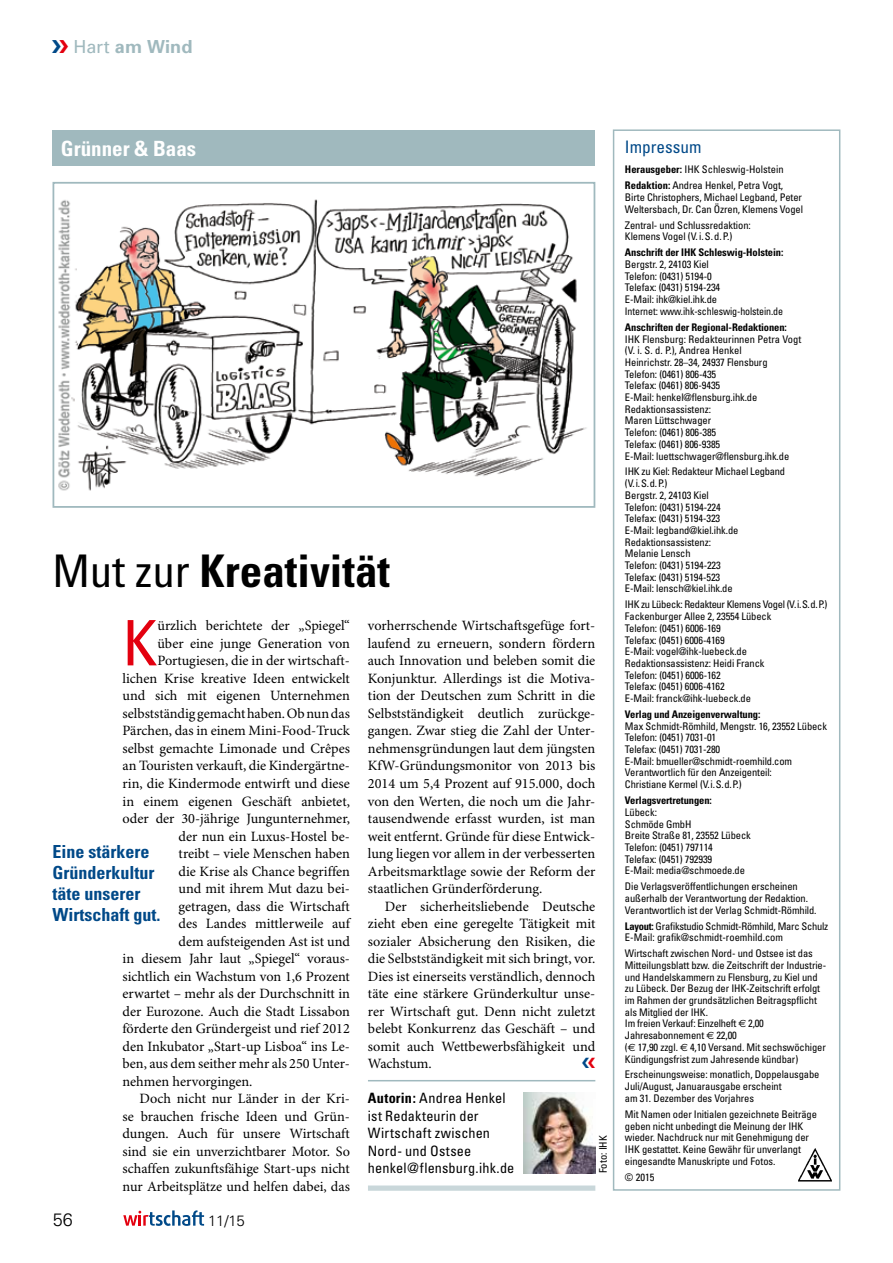
<style>
.page{position:relative;width:893px;height:1263px;background:#fff}
.page>*{position:absolute;margin:0;border:0;box-sizing:border-box;transform-origin:0 0}
.t1{font:condensed 62.7px "Univers";color:#e3000f}
.t2{font:700 condensed 45px "Univers";color:#000}
.t3{font:700 condensed 21px "Univers";color:#fff}
.t4{font:700 condensed 18px/21px "Univers";color:#004988}
.t5{font:700 18px "Univers";letter-spacing:.005em;color:#a0b9be}
.t6{font:300 18px "Univers";color:#000}
.t7{font:condensed 17.25px "Univers";color:#004988}
.t8{font:300 15px "Univers";color:#000}
.t9{font:14.25px/17.5px "Minion Pro";color:#000;text-align:justify}
.t10{font:condensed 14.25px/17.5px "Univers";letter-spacing:.01em;color:#000}
.t11{font:condensed 10.5px/11.7px "Univers";letter-spacing:-.01em;color:#000}
.t12{font:700 condensed 10.5px "Univers";letter-spacing:-.01em;color:#000}
.s1{font-weight:400}
.s2{font-family:"Univers LT Pro";font-weight:400}
.s3{font-weight:700}
.s4{font-family:"Euro Sans";font-stretch:normal}
</style>
<div class="page">
<svg style="left:123px;top:1210px;width:81px;height:16px"></svg>
<div style="left:52px;top:130px;width:543px;height:35px;background:#a0b9be"></div>
<img style="left:524px;top:1092px;width:71px;height:81px">
<img style="left:58px;top:199px;width:529px;height:292px">
<div style="left:53px;top:182px;width:542px;height:326px;border:2px solid #a0b9be"></div>
<img style="left:798px;top:1148px;width:34px;height:33px">
<div style="left:613px;top:129px;width:227px;height:1062px;border:2px solid #a0b9be"></div>
<hr style="left:368px;top:1080px;width:227px;height:1px;background:#a0b9be">
<div style="left:368px;top:1185px;width:227px;height:6px;background:#c9d7da"></div>
<h3 class="t5" style="left:73px;top:35px;width:120px"><span class="s1">Hart</span> am Wind</h3>
<h3 class="t3" style="left:61px;top:136px;width:137px">Grünner &amp; Baas</h3>
<h2 class="t2" style="left:52px;top:544px;width:339px"><span class="s2">Mut zur</span> Kreativität</h2>
<h1 class="t1" style="left:123px;top:603px;width:36px">K</h1>
<h3 class="t9" style="left:157px;top:618px;width:194px">ürzlich berichtete der „Spiegel“</h3>
<h3 class="t9" style="left:157px;top:635px;width:194px">über eine junge Generation von</h3>
<h3 class="t9" style="left:157px;top:653px;width:194px">Portugiesen, die in der wirtschaft-</h3>
<h3 class="t9" style="left:123px;top:670px;width:229px">lichen Krise kreative Ideen entwickelt</h3>
<h3 class="t9" style="left:123px;top:688px;width:229px">und sich mit eigenen Unternehmen</h3>
<h3 class="t9" style="left:123px;top:705px;width:229px">selbstständig gemacht haben. Ob nun das</h3>
<h3 class="t9" style="left:123px;top:723px;width:229px">Pärchen, das in einem Mini-Food-Truck</h3>
<h3 class="t9" style="left:123px;top:740px;width:229px">selbst gemachte Limonade und Crêpes</h3>
<h3 class="t9" style="left:123px;top:758px;width:229px">an Touristen verkauft, die Kindergärtne-</h3>
<h3 class="t9" style="left:123px;top:775px;width:229px">rin, die Kindermode entwirft und diese</h3>
<h3 class="t9" style="left:123px;top:793px;width:229px">in einem eigenen Geschäft anbietet,</h3>
<h3 class="t9" style="left:123px;top:810px;width:229px">oder der 30-jährige Jungunternehmer,</h3>
<h3 class="t9" style="left:179px;top:828px;width:173px">der nun ein Luxus-Hostel be-</h3>
<h3 class="t9" style="left:179px;top:845px;width:173px">treibt – viele Menschen haben</h3>
<h3 class="t9" style="left:179px;top:863px;width:173px">die Krise als Chance begriffen</h3>
<h3 class="t9" style="left:179px;top:880px;width:173px">und mit ihrem Mut dazu bei-</h3>
<h3 class="t9" style="left:179px;top:898px;width:173px">getragen, dass die Wirtschaft</h3>
<h3 class="t9" style="left:179px;top:915px;width:173px">des Landes mittlerweile auf</h3>
<h3 class="t9" style="left:179px;top:933px;width:173px">dem aufsteigenden Ast ist und</h3>
<h3 class="t9" style="left:123px;top:950px;width:229px">in diesem Jahr laut „Spiegel“ voraus-</h3>
<h3 class="t9" style="left:123px;top:968px;width:229px">sichtlich ein Wachstum von 1,6 Prozent</h3>
<h3 class="t9" style="left:123px;top:985px;width:229px">erwartet – mehr als der Durchschnitt in</h3>
<h3 class="t9" style="left:123px;top:1003px;width:229px">der Eurozone. Auch die Stadt Lissabon</h3>
<h3 class="t9" style="left:123px;top:1020px;width:229px">förderte den Gründergeist und rief 2012</h3>
<h3 class="t9" style="left:123px;top:1038px;width:229px">den Inkubator „Start-up Lisboa“ ins Le-</h3>
<h3 class="t9" style="left:123px;top:1055px;width:229px">ben, aus dem seither mehr als 250 Unter-</h3>
<h3 class="t9" style="left:123px;top:1073px;width:131px">nehmen hervorgingen.</h3>
<h3 class="t9" style="left:140px;top:1090px;width:212px">Doch nicht nur Länder in der Kri-</h3>
<h3 class="t9" style="left:123px;top:1108px;width:229px">se brauchen frische Ideen und Grün-</h3>
<h3 class="t9" style="left:123px;top:1125px;width:229px">dungen. Auch für unsere Wirtschaft</h3>
<h3 class="t9" style="left:123px;top:1143px;width:229px">sind sie ein unverzichtbarer Motor. So</h3>
<h3 class="t9" style="left:123px;top:1160px;width:229px">schaffen zukunftsfähige Start-ups nicht</h3>
<h3 class="t9" style="left:123px;top:1178px;width:229px">nur Arbeitsplätze und helfen dabei, das</h3>
<h3 class="t4" style="left:52px;top:841px;width:109px">Eine stärkere<br>Gründerkultur täte unserer<br>Wirtschaft gut.</h3>
<h3 class="t6" style="left:53px;top:1208px;width:22px">56</h3>
<h3 class="t8" style="left:208px;top:1211px;width:38px">11/15</h3>
<p class="t9" style="left:368px;top:618px;width:229px">vorherrschende Wirtschaftsgefüge fort&shy;laufend zu erneuern, sondern fördern auch Innovation und beleben somit die Konjunktur. Allerdings ist die Motiva&shy;tion der Deutschen zum Schritt in die Selbstständigkeit deutlich zurückge&shy;gangen. Zwar stieg die Zahl der Unter&shy;nehmensgründungen laut dem jüngsten KfW-Gründungsmonitor von 2013 bis 2014 um 5,4 Prozent auf 915.000, doch von den Werten, die noch um die Jahr&shy;tausendwende erfasst wurden, ist man weit entfernt. Gründe für diese Entwick&shy;lung liegen vor allem in der verbesserten Arbeitsmarktlage sowie der Reform der staatlichen Gründerförderung.</p>
<p class="t9" style="left:368px;top:898px;width:229px;text-indent:17px">Der sicherheitsliebende Deutsche zieht eben eine geregelte Tätigkeit mit sozialer Absicherung den Risiken, die die Selbstständigkeit mit sich bringt, vor.<br>Dies ist einerseits verständlich, dennoch täte eine stärkere Gründerkultur unse&shy;rer Wirtschaft gut. Denn nicht zuletzt belebt Konkurrenz das Geschäft – und somit auch Wettbewerbsfähigkeit und Wachstum.</p>
<h3 class="t10" style="left:368px;top:1089px;width:148px"><span class="s3">Autorin:</span> Andrea Henkel ist Redakteurin der<br>Wirtschaft zwischen<br>Nord- und Ostsee henkel@flensburg.ihk.de</h3>
<p class="t11" style="left:597px;top:1173px;width:39px;rotate:-90deg">Foto: IHK</p>
<h3 class="t7" style="left:625px;top:136px;width:78px">Impressum</h3>
<p class="t11" style="left:625px;top:162px;width:160px;line-height:15.9px"><span class="s3">Herausgeber:</span> IHK Schleswig-Holstein<br><span class="s3">Redaktion:</span> Andrea Henkel, Petra Vogt,</p>
<p class="t11" style="left:625px;top:191px;width:180px">Birte Christophers, Michael Legband, Peter<br>Weltersbach, Dr. Can Özren, Klemens Vogel</p>
<p class="t11" style="left:625px;top:219px;width:127px">Zentral- und Schlussredaktion:<br>Klemens Vogel (V. i.S.d.P.)</p>
<p class="t12" style="left:625px;top:246px;width:160px">Anschrift der IHK Schleswig-Holstein:</p>
<p class="t11" style="left:625px;top:258px;width:160px">Bergstr. 2, 24103 Kiel<br>Telefon: (0431) 5194-0<br>Telefax: (0431) 5194-234<br>E-Mail: ihk@kiel.ihk.de<br>Internet: www.ihk-schleswig-holstein.de</p>
<p class="t12" style="left:625px;top:321px;width:163px">Anschriften der Regional-Redaktionen:</p>
<p class="t11" style="left:625px;top:333px;width:178px">IHK Flensburg: Redakteurinnen Petra Vogt (V. i. S. d. P.), Andrea Henkel<br>Heinrichstr. 28–34, 24937 Flensburg<br>Telefon: (0461) 806-435<br>Telefax: (0461) 806-9435<br>E-Mail: henkel@flensburg.ihk.de<br>Redaktionsassistenz:<br>Maren Lüttschwager<br>Telefon: (0461) 806-385<br>Telefax: (0461) 806-9385<br>E-Mail: luettschwager@flensburg.ihk.de</p>
<p class="t11" style="left:625px;top:466px;width:162px">IHK zu Kiel: Redakteur Michael Legband (V.i.S.d.P.)<br>Bergstr. 2, 24103 Kiel<br>Telefon: (0431) 5194-224<br>Telefax: (0431) 5194-323<br>E-Mail: legband@kiel.ihk.de<br>Redaktionsassistenz:<br>Melanie Lensch<br>Telefon: (0431) 5194-223<br>Telefax: (0431) 5194-523<br>E-Mail: lensch@kiel.ihk.de</p>
<p class="t11" style="left:625px;top:599px;width:204px">IHK zu Lübeck: Redakteur Klemens Vogel (V.i.S.d.P.)<br>Fackenburger Allee 2, 23554 Lübeck<br>Telefon: (0451) 6006-169<br>Telefax: (0451) 6006-4169<br>E-Mail: vogel@ihk-luebeck.de<br>Redaktionsassistenz: Heidi Franck<br>Telefon: (0451) 6006-162<br>Telefax: (0451) 6006-4162<br>E-Mail: franck@ihk-luebeck.de</p>
<p class="t12" style="left:625px;top:708px;width:137px">Verlag und Anzeigenverwaltung:</p>
<p class="t11" style="left:625px;top:720px;width:204px">Max Schmidt-Römhild, Mengstr. 16, 23552 Lübeck Telefon: (0451) 7031-01<br>Telefax: (0451) 7031-280<br>E-Mail: bmueller@schmidt-roemhild.com Verantwortlich für den Anzeigenteil:<br>Christiane Kermel (V.i.S.d.P.)</p>
<p class="t12" style="left:625px;top:794px;width:88px">Verlagsvertretungen:</p>
<p class="t11" style="left:625px;top:806px;width:127px">Lübeck:<br>Schmöde GmbH<br>Breite Straße 81, 23552 Lübeck<br>Telefon: (0451) 797114<br>Telefax: (0451) 792939<br>E-Mail: media@schmoede.de</p>
<p class="t11" style="left:625px;top:880px;width:193px">Die Verlagsveröffentlichungen erscheinen außerhalb der Verantwortung der Redaktion.<br>Verantwortlich ist der Verlag Schmidt-Römhild.</p>
<p class="t11" style="left:625px;top:920px;width:205px"><span class="s3">Layout:</span> Grafikstudio Schmidt-Römhild, Marc Schulz<br>E-Mail: grafik@schmidt-roemhild.com</p>
<p class="t11" style="left:625px;top:947px;width:203px">Wirtschaft zwischen Nord- und Ostsee ist das Mitteilungsblatt bzw. die Zeitschrift der Industrie&shy;und Handelskammern zu Flensburg, zu Kiel und zu Lübeck. Der Bezug der IHK-Zeitschrift erfolgt im Rahmen der grundsätzlichen Beitragspflicht als Mitglied der IHK.<br>Im freien Verkauf: Einzelheft <span class="s4">€</span> 2,00<br>Jahresabonnement <span class="s4">€</span> 22,00<br>(<span class="s4">€</span> 17,90 zzgl. <span class="s4">€</span> 4,10 Versand. Mit sechswöchiger Kündigungsfrist zum Jahresende kündbar)</p>
<p class="t11" style="left:625px;top:1069px;width:196px">Erscheinungsweise: monatlich, Doppelausgabe<br>Juli/August, Januarausgabe erscheint<br>am 31. Dezember des Vorjahres</p>
<p class="t11" style="left:625px;top:1108px;width:193px">Mit Namen oder Initialen gezeichnete Beiträge geben nicht unbedingt die Meinung der IHK wieder. Nachdruck nur mit Genehmigung der IHK gestattet. Keine Gewähr für unverlangt eingesandte Manuskripte und Fotos.</p>
<p class="t11" style="left:625px;top:1171px;width:31px">© 2015</p>
</div>
